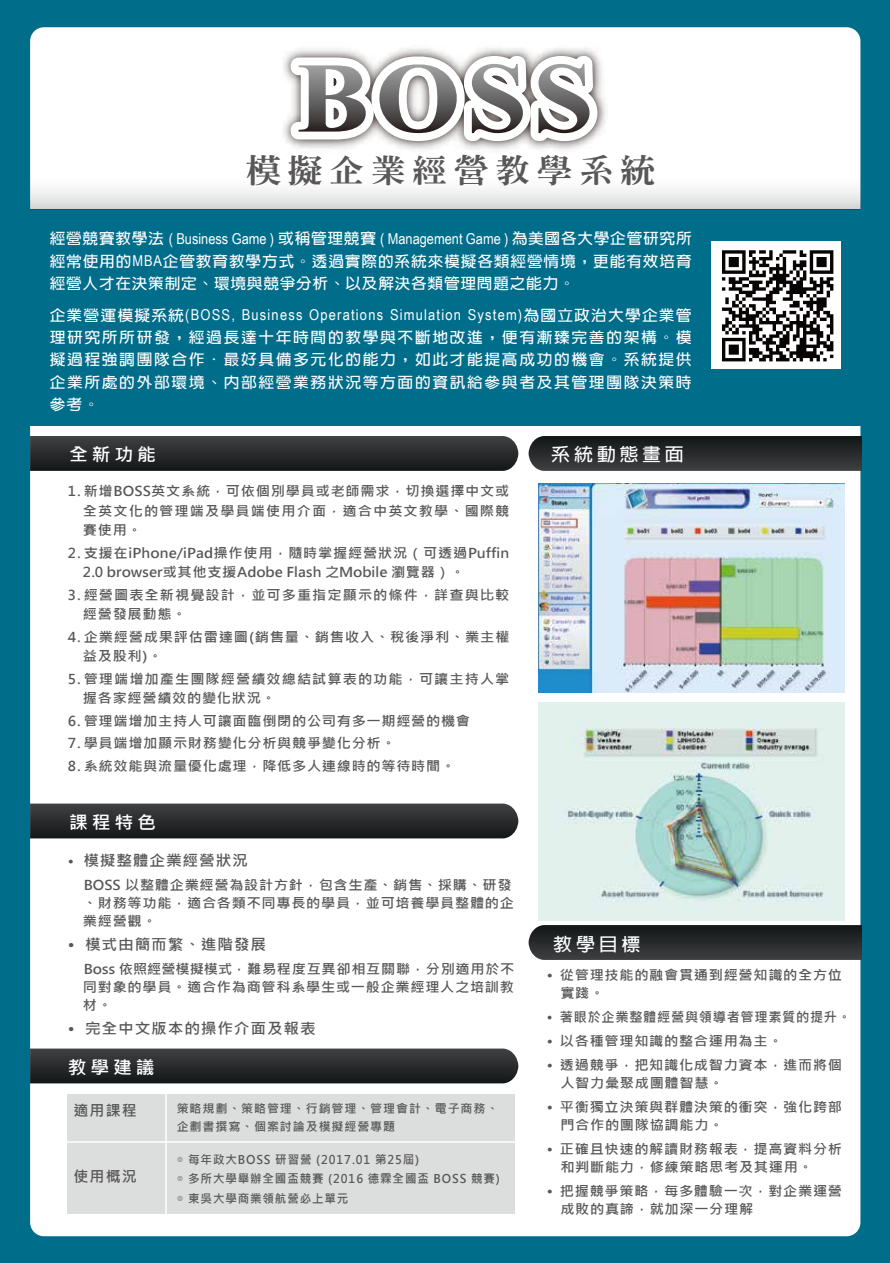
<style>
.page{position:relative;width:890px;height:1263px;background:#006d8b}
.page>*{position:absolute;margin:0;border:0;box-sizing:border-box;transform-origin:0 0}
.t1{font:800 31.5px "Inn Ming";letter-spacing:.2em;color:#595757;scale:1.1 1}
.t2{font:700 18px "Microsoft Jheng Hei";letter-spacing:.2em;color:#fff;scale:1.05 1}
.t3{font:700 18px "Lin Gothic";letter-spacing:.2em;color:#fff;scale:1.05 1}
.t4{font:700 15px/22.5px "New Gothic";letter-spacing:.06em;color:#fff;text-align:justify;scale:1.05 1}
.t5{font:700 15px/22.5px "New Gothic";letter-spacing:.06em;color:#fff;scale:1.04 1}
.t6{font:15px "Arial Narrow";letter-spacing:.075em;color:#fff;scale:1.05 1}
.t7{font:15px "Arial Narrow";color:#fff;scale:1.04 1}
.t8{font:700 15px "Microsoft Jheng Hei";letter-spacing:.05em;color:#595757;scale:1.05 1}
.t9{font:700 15px "Microsoft Jheng Hei";letter-spacing:.05em;color:#595757}
.t10{font:700 13.5px/18px "Microsoft Jheng Hei";letter-spacing:.05em;color:#595757;scale:1.05 1}
.t11{font:700 13.5px/19.5px "Microsoft Jheng Hei";letter-spacing:.075em;color:#595757;scale:1.05 1}
.t12{font:700 13.5px/19.5px "Microsoft Jheng Hei";letter-spacing:.005em;color:#595757;scale:1.05 1}
.t13{font:700 13.5px "Microsoft Jheng Hei";letter-spacing:.05em;color:#595757}
.t14{font:700 12px/19.5px "Microsoft Jheng Hei";letter-spacing:.075em;color:#595757;scale:.96 1}
.t15{font:700 12px/18px "Microsoft Jheng Hei";letter-spacing:.075em;color:#595757}
.s1{font-family:"New Gothic";font-weight:700}
.s2{font-family:"Arial Narrow";font-weight:400}
.s3{font-size:13.5px}
</style>
<div class="page">
<div style="left:30px;top:27px;width:830px;height:1209px;background:#fff;border-radius:14px"></div>
<svg style="left:30px;top:436px;width:488px;height:35px"></svg>
<svg style="left:30px;top:1048px;width:488px;height:35px"></svg>
<div style="left:28px;top:209px;width:838px;height:217px;background:#006d8b"></div>
<svg style="left:528px;top:436px;width:334px;height:35px"></svg>
<svg style="left:528px;top:925px;width:334px;height:35px"></svg>
<svg style="left:30px;top:803px;width:488px;height:35px"></svg>
<div style="left:68px;top:1094px;width:447px;height:120px;background:#dcdddd"></div>
<hr style="left:64px;top:1141px;width:770px;height:2px;background:#fff">
<hr style="left:165px;top:1092px;width:2px;height:123px;background:#fff">
<div style="left:30px;top:150px;width:830px;height:59px;background:linear-gradient(to bottom,#fff,#e3e4e4)"></div>
<img style="left:273px;top:27px;width:350px;height:159px">
<svg style="left:271px;top:45px;width:338px;height:107px"></svg>
<img style="left:711px;top:241px;width:129px;height:128px">
<img style="left:539px;top:483px;width:306px;height:209px">
<img style="left:539px;top:703px;width:306px;height:218px">
<h1 class="t1" style="left:246px;top:154px;width:373px">模擬企業經營教學系統</h1>
<p class="t7" style="left:50px;top:227px;width:619px"><span class="s1">經營競賽教學法</span> ( Business Game ) <span class="s1">或稱管理競賽</span> ( Management Game ) <span class="s1">為美國各大學企管研究所</span></p>
<p class="t5" style="left:50px;top:250px;width:619px">經常使用的<span class="s2">MBA</span>企管教育教學方式。透過實際的系統來模擬各類經營情境，更能有效培育經營人才在決策制定、環境與競爭分析、以及解決各類管理問題之能力。</p>
<p class="t6" style="left:50px;top:304px;width:613px"><span class="s1">企業營運模擬系統</span>(BOSS, Business Operations Simulation System)<span class="s1">為國立政治大學企業管</span></p>
<p class="t4" style="left:50px;top:326px;width:613px">理研究所所研發，經過長達十年時間的教學與不斷地改進，便有漸臻完善的架構。模擬過程強調團隊合作．最好具備多元化的能力，如此才能提高成功的機會。系統提供企業所處的外部環境、內部經營業務狀況等方面的資訊給參與者及其管理團隊決策時參考。</p>
<h2 class="t2" style="left:69px;top:443px;width:84px">全新功能</h2>
<h2 class="t3" style="left:551px;top:445px;width:127px">系統動態畫面</h2>
<p class="t10" style="left:83px;top:482px;width:408px;line-height:19.5px;text-align:justify;text-indent:-15px">1. 新增BOSS英文系統，可依個別學員或老師需求，切換選擇中文或全英文化的管理端及學員端使用介面，適合中英文教學、國際競賽使用。</p>
<p class="t12" style="left:83px;top:543px;width:407px;text-indent:-15px">2. 支援在iPhone/iPad操作使用，隨時掌握經營狀況（可透過Puffin<br>2.0 browser或其他支援Adobe Flash 之Mobile 瀏覽器）。</p>
<p class="t11" style="left:83px;top:585px;width:408px;text-indent:-15px">3. 經營圖表全新視覺設計，並可多重指定顯示的條件，詳查與比較經營發展動態。</p>
<p class="t10" style="left:83px;top:627px;width:408px;line-height:19.5px;text-indent:-15px">4. 企業經營成果評估雷達圖(銷售量、銷售收入、稅後淨利、業主權益及股利)。</p>
<p class="t11" style="left:83px;top:669px;width:408px;text-indent:-15px">5. 管理端增加產生團隊經營績效總結試算表的功能，可讓主持人掌握各家經營績效的變化狀況。</p>
<p class="t10" style="left:68px;top:712px;width:384px">6. 管理端增加主持人可讓面臨倒閉的公司有多一期經營的機會</p>
<p class="t10" style="left:68px;top:734px;width:313px">7. 學員端增加顯示財務變化分析與競爭變化分析。</p>
<p class="t10" style="left:68px;top:757px;width:370px">8. 系統效能與流量優化處理，降低多人連線時的等待時間。</p>
<h2 class="t2" style="left:69px;top:811px;width:84px">課程特色</h2>
<p class="t8" style="left:68px;top:851px;width:173px"><span class="s3">•</span> 模擬整體企業經營狀況</p>
<p class="t10" style="left:83px;top:876px;width:412px">BOSS 以整體企業經營為設計方針，包含生產、銷售、採購、研發、財務等功能，適合各類不同專長的學員，並可培養學員整體的企業經營觀。</p>
<p class="t8" style="left:68px;top:935px;width:190px">• 模式由簡而繁、進階發展</p>
<p class="t10" style="left:83px;top:960px;width:412px;text-align:justify">Boss 依照經營模擬模式，難易程度互異卻相互關聯，分別適用於不同對象的學員。適合作為商管科系學生或一般企業經理人之培訓教材。</p>
<p class="t8" style="left:68px;top:1019px;width:238px">• 完全中文版本的操作介面及報表</p>
<h2 class="t2" style="left:68px;top:1056px;width:84px">教學建議</h2>
<p class="t9" style="left:73px;top:1101px;width:65px">適用課程</p>
<p class="t9" style="left:73px;top:1167px;width:65px">使用概況</p>
<p class="t15" style="left:177px;top:1099px;width:323px">策略規劃、策略管理、行銷管理、管理會計、電子商務、企劃書撰寫、個案討論及模擬經營專題</p>
<p class="t14" style="left:177px;top:1149px;width:338px">◎ 每年政大BOSS 研習營 (2017.01 第25屆)<br>◎ 多所大學舉辦全國盃競賽 (2016 德霖全國盃 BOSS 競賽) ◎ 東吳大學商業領航營必上單元</p>
<h2 class="t3" style="left:553px;top:935px;width:84px">教學目標</h2>
<p class="t10" style="left:560px;top:966px;width:270px;text-indent:-13px">• 從管理技能的融會貫通到經營知識的全方位實踐。</p>
<p class="t13" style="left:547px;top:1009px;width:306px">• 著眼於企業整體經營與領導者管理素質的提升。</p>
<p class="t10" style="left:547px;top:1032px;width:226px">• 以各種管理知識的整合運用為主。</p>
<p class="t10" style="left:560px;top:1056px;width:270px;text-indent:-13px">• 透過競爭，把知識化成智力資本，進而將個人智力彙聚成團體智慧。</p>
<p class="t10" style="left:560px;top:1098px;width:270px;text-indent:-13px">• 平衡獨立決策與群體決策的衝突，強化跨部門合作的團隊協調能力。</p>
<p class="t10" style="left:560px;top:1140px;width:270px;text-indent:-13px">• 正確且快速的解讀財務報表，提高資料分析和判斷能力，修練策略思考及其運用。</p>
<p class="t10" style="left:560px;top:1182px;width:270px;text-indent:-13px">• 把握競爭策略，每多體驗一次，對企業運營成敗的真諦，就加深一分理解</p>
</div>
